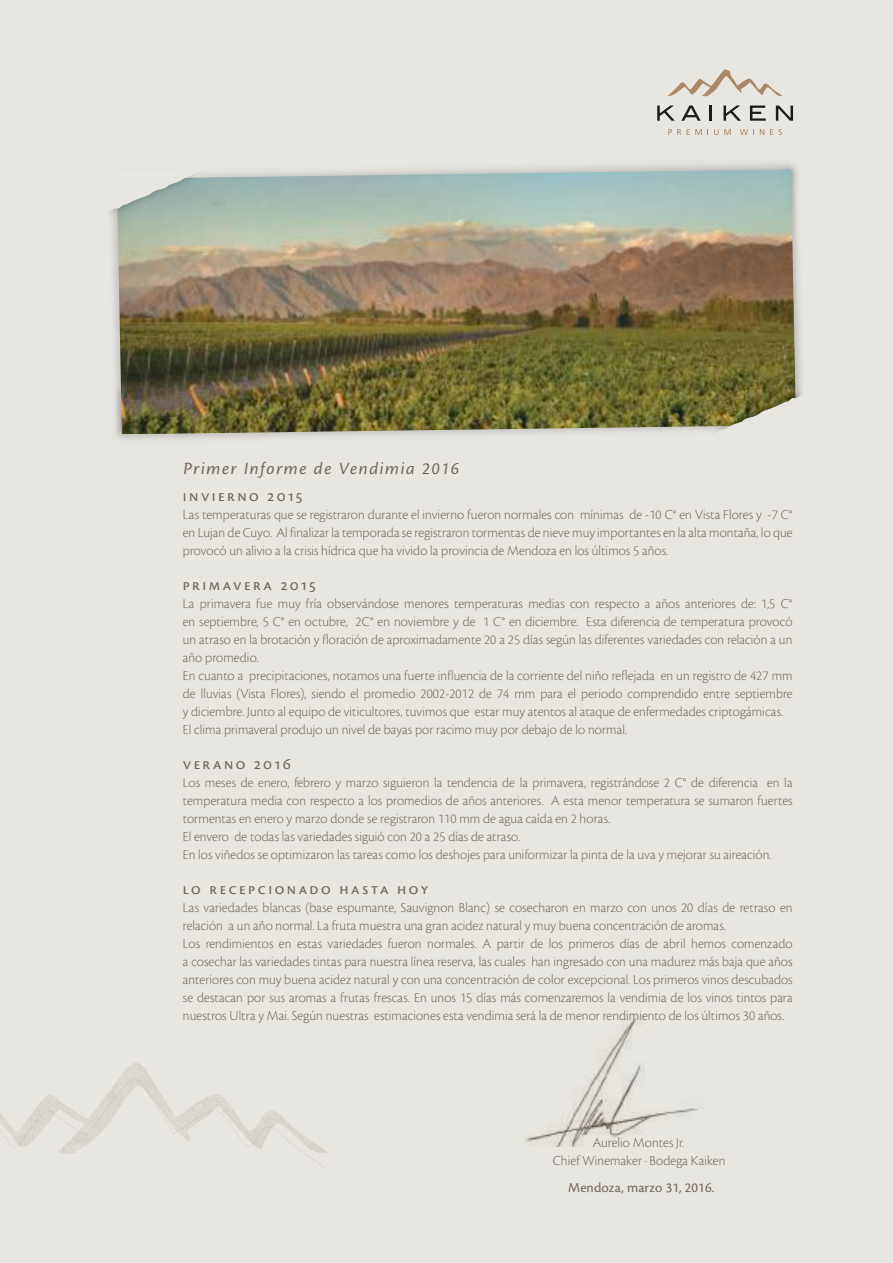
<style>
.page{position:relative;width:893px;height:1263px;background:#e8e6e0}
.page>*{position:absolute;margin:0;border:0;box-sizing:border-box;transform-origin:0 0}
.t1{font:italic 18px "Cronos Pro";letter-spacing:.09em;color:#736658}
.t2{font:16.95px "Cronos MM SC 408 11";letter-spacing:.15em;color:#736658}
.t3{font:14.25px/18px "Cronos MM 250 72";letter-spacing:.01em;color:#736658}
.t4{font:14.25px "Cronos MM 408 11";letter-spacing:.01em;color:#736658}
</style>
<div class="page">
<div style="left:796px;top:116px;width:57px;height:224px;background:#e8e6e0"></div>
<div style="left:60px;top:267px;width:57px;height:220px;background:#e8e6e0"></div>
<div style="left:66px;top:326px;width:781px;height:165px;background:#e8e6e0"></div>
<div style="left:129px;top:112px;width:717px;height:180px;background:#e8e6e0"></div>
<img style="left:117px;top:169px;width:679px;height:265px">
<img style="left:57px;top:120px;width:194px;height:147px">
<svg style="left:98px;top:169px;width:111px;height:48px"></svg>
<img style="left:660px;top:340px;width:194px;height:146px">
<svg style="left:702px;top:390px;width:110px;height:48px"></svg>
<svg style="left:668px;top:69px;width:115px;height:28px"></svg>
<svg style="left:668px;top:129px;width:13px;height:6px"></svg>
<svg style="left:687px;top:129px;width:21px;height:6px"></svg>
<svg style="left:714px;top:129px;width:17px;height:6px"></svg>
<svg style="left:740px;top:129px;width:14px;height:6px"></svg>
<svg style="left:760px;top:129px;width:4px;height:6px"></svg>
<svg style="left:770px;top:129px;width:12px;height:6px"></svg>
<svg style="left:657px;top:106px;width:18px;height:15px"></svg>
<svg style="left:681px;top:106px;width:20px;height:15px"></svg>
<svg style="left:710px;top:106px;width:2px;height:15px"></svg>
<svg style="left:723px;top:106px;width:18px;height:15px"></svg>
<svg style="left:750px;top:106px;width:16px;height:15px"></svg>
<svg style="left:776px;top:106px;width:17px;height:15px"></svg>
<div style="left:0;top:1063px;width:328px;height:92px;background:#e8e6e0"></div>
<svg style="left:0;top:1079px;width:327px;height:90px"></svg>
<img style="left:524px;top:1014px;width:180px;height:132px">
<p class="t1" style="left:183px;top:458px;width:277px">Primer Informe de Vendimia 2016</p>
<p class="t2" style="left:183px;top:487px;width:121px">invierno 2015</p>
<p class="t3" style="left:183px;top:506px;width:611px;text-align:justify">Las temperaturas que se registraron durante el invierno fueron normales con mínimas de -10 C° en Vista Flores y -7 C° en Lujan de Cuyo. Al finalizar la temporada se registraron tormentas de nieve muy importantes en la alta montaña, lo que provocó un alivio a la crisis hídrica que ha vivido la provincia de Mendoza en los últimos 5 años.</p>
<p class="t2" style="left:183px;top:576px;width:134px">primavera 2015</p>
<p class="t3" style="left:183px;top:595px;width:611px">La primavera fue muy fría observándose menores temperaturas medias con respecto a años anteriores de: 1,5 C° en septiembre, 5 C° en octubre, 2C° en noviembre y de 1 C° en diciembre. Esta diferencia de temperatura provocó un atraso en la brotación y floración de aproximadamente 20 a 25 días según las diferentes variedades con relación a un año promedio.<br>En cuanto a precipitaciones, notamos una fuerte influencia de la corriente del niño reflejada en un registro de 427 mm de lluvias (Vista Flores), siendo el promedio 2002-2012 de 74 mm para el periodo comprendido entre septiembre y diciembre. Junto al equipo de viticultores, tuvimos que estar muy atentos al ataque de enfermedades criptogámicas.<br>El clima primaveral produjo un nivel de bayas por racimo muy por debajo de lo normal.</p>
<p class="t2" style="left:183px;top:755px;width:109px">verano 2016</p>
<p class="t3" style="left:183px;top:773px;width:611px">Los meses de enero, febrero y marzo siguieron la tendencia de la primavera, registrándose 2 C° de diferencia en la temperatura media con respecto a los promedios de años anteriores. A esta menor temperatura se sumaron fuertes tormentas en enero y marzo donde se registraron 110 mm de agua caída en 2 horas.<br>El envero de todas las variedades siguió con 20 a 25 días de atraso.<br>En los viñedos se optimizaron las tareas como los deshojes para uniformizar la pinta de la uva y mejorar su aireación.</p>
<p class="t2" style="left:183px;top:879px;width:247px">lo recepcionado hasta hoy</p>
<p class="t3" style="left:183px;top:898px;width:611px">Las variedades blancas (base espumante, Sauvignon Blanc) se cosecharon en marzo con unos 20 días de retraso en relación a un año normal. La fruta muestra una gran acidez natural y muy buena concentración de aromas.<br>Los rendimientos en estas variedades fueron normales. A partir de los primeros días de abril hemos comenzado a cosechar las variedades tintas para nuestra línea reserva, las cuales han ingresado con una madurez más baja que años anteriores con muy buena acidez natural y con una concentración de color excepcional. Los primeros vinos descubados se destacan por sus aromas a frutas frescas. En unos 15 días más comenzaremos la vendimia de los vinos tintos para nuestros Ultra y Mai. Según nuestras estimaciones esta vendimia será la de menor rendimiento de los últimos 30 años.</p>
<p class="t3" style="left:553px;top:1134px;width:174px;text-align:center">Aurelio Montes Jr.<br>Chief Winemaker · Bodega Kaiken</p>
<p class="t4" style="left:568px;top:1180px;width:147px">Mendoza, marzo 31, 2016.</p>
</div>
